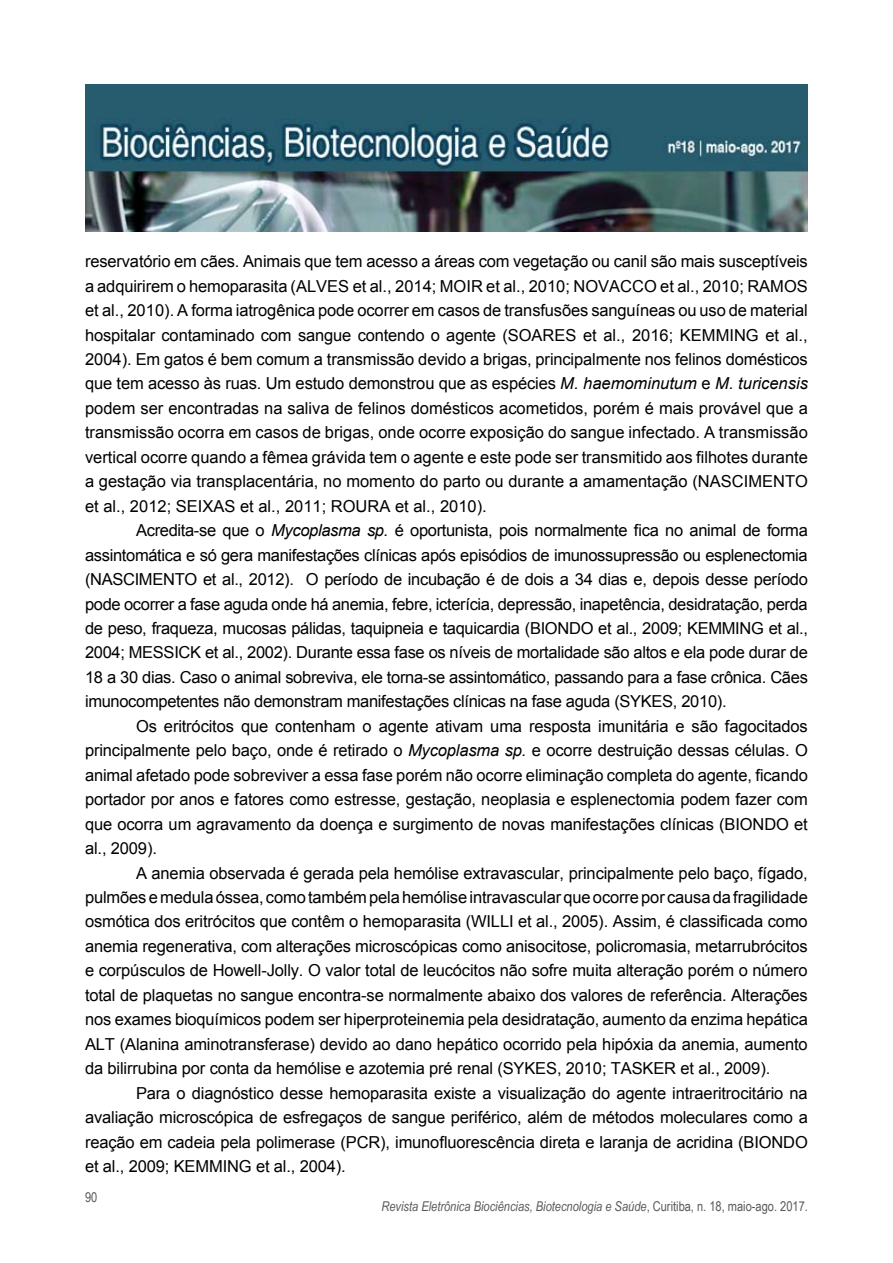
<style>
.page{position:relative;width:893px;height:1263px;background:#fff}
.page>*{position:absolute;margin:0;border:0;box-sizing:border-box;transform-origin:0 0}
.t1{font:16.5px/24.5px "Arial";letter-spacing:-.01em;color:#000;text-align:justify}
.t2{font:italic 13.5px "Arial Narrow";color:#58595b}
.t3{font:13.5px "Arial Narrow";color:#58595b}
.s1{font-style:italic}
.s2{font-style:normal}
</style>
<div class="page">
<img style="left:85px;top:85px;width:723px;height:146px">
<p class="t1" style="left:85px;top:249px;width:724px">reservatório em cães. Animais que tem acesso a áreas com vegetação ou canil são mais susceptíveis a adquirirem o hemoparasita (ALVES et al., 2014; MOIR et al., 2010; NOVACCO et al., 2010; RAMOS et al., 2010). A forma iatrogênica pode ocorrer em casos de transfusões sanguíneas ou uso de material hospitalar contaminado com sangue contendo o agente (SOARES et al., 2016; KEMMING et al., 2004). Em gatos é bem comum a transmissão devido a brigas, principalmente nos felinos domésticos que tem acesso às ruas. Um estudo demonstrou que as espécies <span class="s1">M. haemominutum</span> e <span class="s1">M. turicensis </span>podem ser encontradas na saliva de felinos domésticos acometidos, porém é mais provável que a transmissão ocorra em casos de brigas, onde ocorre exposição do sangue infectado. A transmissão vertical ocorre quando a fêmea grávida tem o agente e este pode ser transmitido aos filhotes durante a gestação via transplacentária, no momento do parto ou durante a amamentação (NASCIMENTO et al., 2012; SEIXAS et al., 2011; ROURA et al., 2010).</p>
<p class="t1" style="left:85px;top:518px;width:724px;text-indent:51px">Acredita-se que o <span class="s1">Mycoplasma sp.</span> é oportunista, pois normalmente fica no animal de forma assintomática e só gera manifestações clínicas após episódios de imunossupressão ou esplenectomia (NASCIMENTO et al., 2012). O período de incubação é de dois a 34 dias e, depois desse período pode ocorrer a fase aguda onde há anemia, febre, icterícia, depressão, inapetência, desidratação, perda de peso, fraqueza, mucosas pálidas, taquipneia e taquicardia (BIONDO et al., 2009; KEMMING et al., 2004; MESSICK et al., 2002). Durante essa fase os níveis de mortalidade são altos e ela pode durar de 18 a 30 dias. Caso o animal sobreviva, ele torna-se assintomático, passando para a fase crônica. Cães imunocompetentes não demonstram manifestações clínicas na fase aguda (SYKES, 2010).</p>
<p class="t1" style="left:85px;top:714px;width:724px;text-indent:51px">Os eritrócitos que contenham o agente ativam uma resposta imunitária e são fagocitados principalmente pelo baço, onde é retirado o <span class="s1">Mycoplasma sp.</span> e ocorre destruição dessas células. O animal afetado pode sobreviver a essa fase porém não ocorre eliminação completa do agente, ficando portador por anos e fatores como estresse, gestação, neoplasia e esplenectomia podem fazer com que ocorra um agravamento da doença e surgimento de novas manifestações clínicas (BIONDO et al., 2009).</p>
<p class="t1" style="left:85px;top:861px;width:724px;text-indent:51px">A anemia observada é gerada pela hemólise extravascular, principalmente pelo baço, fígado, pulmões e medula óssea, como também pela hemólise intravascular que ocorre por causa da fragilidade osmótica dos eritrócitos que contêm o hemoparasita (WILLI et al., 2005). Assim, é classificada como anemia regenerativa, com alterações microscópicas como anisocitose, policromasia, metarrubrócitos e corpúsculos de Howell-Jolly. O valor total de leucócitos não sofre muita alteração porém o número total de plaquetas no sangue encontra-se normalmente abaixo dos valores de referência. Alterações nos exames bioquímicos podem ser hiperproteinemia pela desidratação, aumento da enzima hepática ALT (Alanina aminotransferase) devido ao dano hepático ocorrido pela hipóxia da anemia, aumento da bilirrubina por conta da hemólise e azotemia pré renal (SYKES, 2010; TASKER et al., 2009).</p>
<p class="t1" style="left:85px;top:1081px;width:724px;text-indent:51px">Para o diagnóstico desse hemoparasita existe a visualização do agente intraeritrocitário na avaliação microscópica de esfregaços de sangue periférico, além de métodos moleculares como a reação em cadeia pela polimerase (PCR), imunofluorescência direta e laranja de acridina (BIONDO et al., 2009; KEMMING et al., 2004).</p>
<p class="t3" style="left:85px;top:1187px;width:14px">90</p>
<p class="t2" style="left:381px;top:1197px;width:428px">Revista Eletrônica Biociências, Biotecnologia e Saúde<span class="s2">, Curitiba, n. 18, maio-ago. 2017.</span></p>
</div>
